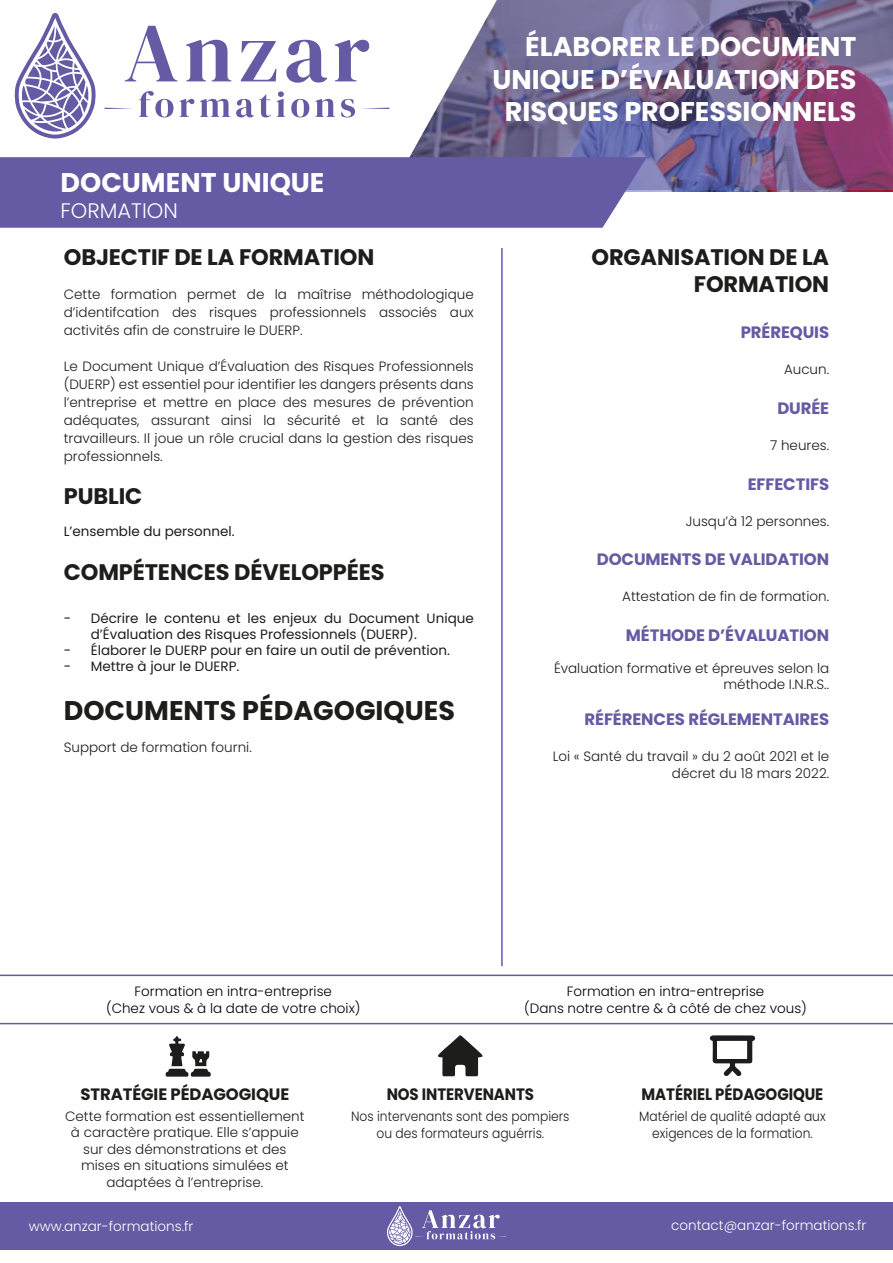
<style>
.page{position:relative;width:893px;height:1263px;background:#fff}
.page>*{position:absolute;margin:0;border:0;box-sizing:border-box;transform-origin:0 0}
.t1{font:700 27px/32.4px "Poppins";color:#fff;text-align:right}
.t2{font:700 27px "Poppins";color:#1d1d1b}
.t3{font:700 22.5px/27px "Poppins";letter-spacing:-.005em;color:#1d1d1b;text-align:right}
.t4{font:300 21px "Poppins";color:#fff}
.t5{font:700 16.5px "Poppins";letter-spacing:-.005em;color:#655aa4}
.t6{font:700 16.5px "Poppins";letter-spacing:-.005em;color:#1d1d1b;scale:.91 1}
.t7{font:700 16.5px "Poppins";letter-spacing:-.005em;color:#1d1d1b}
.t8{font:300 13.5px/18px "Poppins";color:#1d1d1b;text-align:justify}
.t9{font:13.5px/16.2px "Poppins";color:#1d1d1b}
.t10{font:300 13.5px/16.2px "Poppins";color:#000;text-align:center}
.t11{font:300 13.5px/16.5px "Poppins";color:#1d1d1b;text-align:center;scale:.91 1}
.t12{font:300 13.5px "Poppins";color:#fff}
</style>
<div class="page">
<div style="left:0;top:1202px;width:893px;height:48px;background:#655aa4"></div>
<svg style="left:387px;top:1206px;width:119px;height:40px"></svg>
<svg style="left:103px;top:1024px;width:714px;height:53px"></svg>
<hr style="left:0;top:974px;width:893px;height:2px;background:#655aa4">
<hr style="left:0;top:1023px;width:893px;height:1px;background:#655aa4">
<hr style="left:501px;top:248px;width:2px;height:718px;background:#655aa4">
<svg style="left:14px;top:13px;width:82px;height:126px"></svg>
<svg style="left:105px;top:25px;width:285px;height:93px"></svg>
<svg style="left:409px;top:0;width:484px;height:190px;background:#7e6d96"></svg>
<div style="left:0;top:157px;width:647px;height:71px;background:#655aa4"></div>
<h1 class="t1" style="left:61px;top:167px;width:266px">DOCUMENT UNIQUE</h1>
<h3 class="t4" style="left:61px;top:198px;width:119px">FORMATION</h3>
<h2 class="t3" style="left:64px;top:243px;width:312px">OBJECTIF DE LA FORMATION</h2>
<p class="t8" style="left:64px;top:285px;width:411px">Cette formation permet de la maîtrise méthodologique d’identifcation des risques professionnels associés aux activités afin de construire le DUERP.</p>
<p class="t8" style="left:64px;top:357px;width:411px">Le Document Unique d’Évaluation des Risques Professionnels (DUERP) est essentiel pour identifier les dangers présents dans l’entreprise et mettre en place des mesures de prévention adéquates, assurant ainsi la sécurité et la santé des travailleurs. Il joue un rôle crucial dans la gestion des risques professionnels.</p>
<h2 class="t3" style="left:64px;top:483px;width:80px">PUBLIC</h2>
<p class="t9" style="left:64px;top:524px;width:172px">L’ensemble du personnel.</p>
<h2 class="t3" style="left:64px;top:558px;width:322px">COMPÉTENCES DÉVELOPPÉES</h2>
<p class="t9" style="left:91px;top:610px;width:385px;text-indent:-27px">- Décrire le contenu et les enjeux du Document Unique d’Évaluation des Risques Professionnels (DUERP).</p>
<p class="t9" style="left:64px;top:642px;width:388px">- Élaborer le DUERP pour en faire un outil de prévention.</p>
<p class="t9" style="left:64px;top:659px;width:177px">- Mettre à jour le DUERP.</p>
<h1 class="t2" style="left:64px;top:695px;width:393px">DOCUMENTS PÉDAGOGIQUES</h1>
<p class="t8" style="left:64px;top:739px;width:190px">Support de formation fourni.</p>
<h1 class="t1" style="left:492px;top:31px;width:366px">ÉLABORER LE DOCUMENT<br>UNIQUE D’ÉVALUATION DES<br>RISQUES PROFESSIONNELS</h1>
<h2 class="t3" style="left:591px;top:243px;width:239px">ORGANISATION DE LA<br>FORMATION</h2>
<p class="t5" style="left:741px;top:323px;width:90px">PRÉREQUIS</p>
<p class="t8" style="left:784px;top:361px;width:47px">Aucun.</p>
<p class="t5" style="left:777px;top:399px;width:53px">DURÉE</p>
<p class="t8" style="left:770px;top:436px;width:61px">7 heures.</p>
<p class="t5" style="left:748px;top:474px;width:83px">EFFECTIFS</p>
<p class="t8" style="left:686px;top:512px;width:145px">Jusqu’à 12 personnes.</p>
<p class="t5" style="left:597px;top:550px;width:234px">DOCUMENTS DE VALIDATION</p>
<p class="t8" style="left:622px;top:588px;width:208px">Attestation de fin de formation.</p>
<p class="t5" style="left:626px;top:625px;width:205px">MÉTHODE D’ÉVALUATION</p>
<p class="t8" style="left:554px;top:660px;width:277px;line-height:16.2px;text-align:right">Évaluation formative et épreuves selon la méthode I.N.R.S..</p>
<p class="t5" style="left:584px;top:710px;width:246px">RÉFÉRENCES RÉGLEMENTAIRES</p>
<p class="t8" style="left:553px;top:749px;width:278px;line-height:16.2px;text-align:right">Loi « Santé du travail » du 2 août 2021 et le décret du 18 mars 2022.</p>
<p class="t10" style="left:106px;top:983px;width:256px">Formation en intra-entreprise<br>(Chez vous &amp; à la date de votre choix)</p>
<p class="t10" style="left:524px;top:983px;width:284px">Formation en intra-entreprise<br>(Dans notre centre &amp; à côté de chez vous)</p>
<p class="t7" style="left:80px;top:1085px;width:210px">STRATÉGIE PÉDAGOGIQUE</p>
<p class="t8" style="left:65px;top:1108px;width:241px;line-height:16.5px;text-align:center">Cette formation est essentiellement à caractère pratique. Elle s’appuie sur des démonstrations et des mises en situations simulées et adaptées à l’entreprise.</p>
<p class="t6" style="left:387px;top:1085px;width:163px">NOS INTERVENANTS</p>
<p class="t11" style="left:351px;top:1108px;width:241px">Nos intervenants sont des pompiers ou des formateurs aguérris.</p>
<p class="t6" style="left:642px;top:1085px;width:201px">MATÉRIEL PÉDAGOGIQUE</p>
<p class="t11" style="left:639px;top:1108px;width:206px">Matériel de qualité adapté aux exigences de la formation.</p>
<p class="t12" style="left:29px;top:1219px;width:166px">www.anzar-formations.fr</p>
<p class="t12" style="left:671px;top:1217px;width:197px">contact@anzar-formations.fr</p>
</div>
